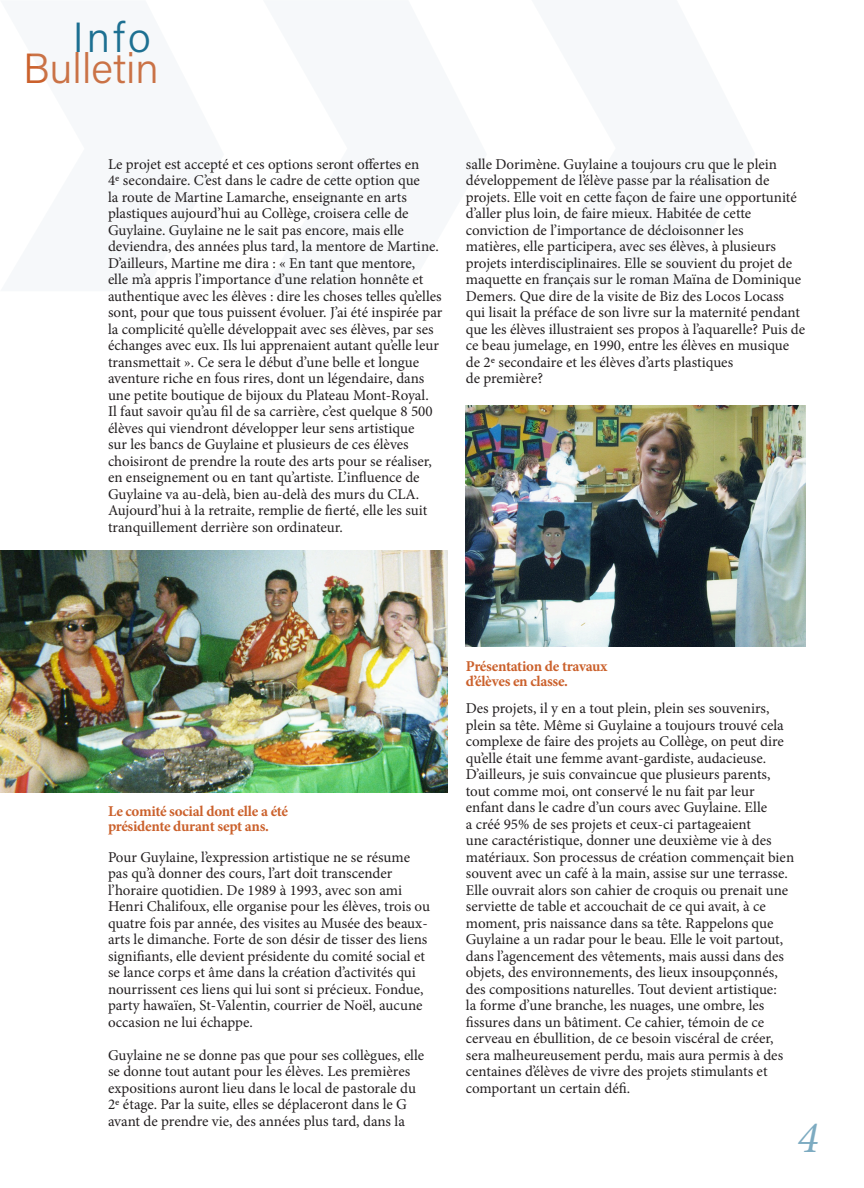
<style>
.page{position:relative;width:864px;height:1188px;background:#fff}
.page>*{position:absolute;margin:0;border:0;box-sizing:border-box;transform-origin:0 0}
.t1{font:italic 45px "Minion Pro";color:#7dabc1}
.t2{font:42.15px "Acumin Variable Concept";color:#cb612c}
.t3{font:42.15px "Acumin Variable Concept";color:#005f85}
.t4{font:15px/16.5px "Minion Pro";color:#231f20}
.t5{font:700 15px/15px "Minion Pro";letter-spacing:-.02em;color:#cb612c}
</style>
<div class="page">
<img style="left:0;top:551px;width:448px;height:242px">
<img style="left:465px;top:405px;width:341px;height:242px">
<h2 class="t3" style="left:73px;top:9px;width:80px">Info</h2>
<h2 class="t2" style="left:23px;top:40px;width:137px">Bulletin</h2>
<p class="t4" style="left:108px;top:156px;width:336px">Le projet est accepté et ces options seront offertes en<br>4e secondaire. C’est dans le cadre de cette option que<br>la route de Martine Lamarche, enseignante en arts plastiques aujourd’hui au Collège, croisera celle de Guylaine. Guylaine ne le sait pas encore, mais elle deviendra, des années plus tard, la mentore de Martine.<br>D’ailleurs, Martine me dira : « En tant que mentore,<br>elle m’a appris l’importance d’une relation honnête et authentique avec les élèves : dire les choses telles qu’elles sont, pour que tous puissent évoluer. J’ai été inspirée par la complicité qu’elle développait avec ses élèves, par ses échanges avec eux. Ils lui apprenaient autant qu’elle leur transmettait ». Ce sera le début d’une belle et longue aventure riche en fous rires, dont un légendaire, dans une petite boutique de bijoux du Plateau Mont-Royal.<br>Il faut savoir qu’au fil de sa carrière, c’est quelque 8 500 élèves qui viendront développer leur sens artistique<br>sur les bancs de Guylaine et plusieurs de ces élèves choisiront de prendre la route des arts pour se réaliser, en enseignement ou en tant qu’artiste. L’influence de Guylaine va au-delà, bien au-delà des murs du CLA.<br>Aujourd’hui à la retraite, remplie de fierté, elle les suit tranquillement derrière son ordinateur.</p>
<p class="t4" style="left:466px;top:156px;width:341px">salle Dorimène. Guylaine a toujours cru que le plein développement de l’élève passe par la réalisation de projets. Elle voit en cette façon de faire une opportunité d’aller plus loin, de faire mieux. Habitée de cette conviction de l’importance de décloisonner les<br>matières, elle participera, avec ses élèves, à plusieurs projets interdisciplinaires. Elle se souvient du projet de maquette en français sur le roman Maïna de Dominique Demers. Que dire de la visite de Biz des Locos Locass qui lisait la préface de son livre sur la maternité pendant que les élèves illustraient ses propos à l’aquarelle? Puis de ce beau jumelage, en 1990, entre les élèves en musique de 2e secondaire et les élèves d’arts plastiques<br>de première?</p>
<p class="t5" style="left:108px;top:803px;width:182px">Le comité social dont elle a été présidente durant sept ans.</p>
<p class="t4" style="left:108px;top:849px;width:324px">Pour Guylaine, l’expression artistique ne se résume pas qu’à donner des cours, l’art doit transcender l’horaire quotidien. De 1989 à 1993, avec son ami Henri Chalifoux, elle organise pour les élèves, trois ou quatre fois par année, des visites au Musée des beaux&shy;arts le dimanche. Forte de son désir de tisser des liens signifiants, elle devient présidente du comité social et se lance corps et âme dans la création d’activités qui nourrissent ces liens qui lui sont si précieux. Fondue, party hawaïen, St-Valentin, courrier de Noël, aucune occasion ne lui échappe.</p>
<p class="t4" style="left:108px;top:1047px;width:318px">Guylaine ne se donne pas que pour ses collègues, elle se donne tout autant pour les élèves. Les premières expositions auront lieu dans le local de pastorale du 2e étage. Par la suite, elles se déplaceront dans le G avant de prendre vie, des années plus tard, dans la</p>
<p class="t5" style="left:466px;top:658px;width:143px">Présentation de travaux d’élèves en classe.</p>
<p class="t4" style="left:466px;top:700px;width:330px">Des projets, il y en a tout plein, plein ses souvenirs, plein sa tête. Même si Guylaine a toujours trouvé cela complexe de faire des projets au Collège, on peut dire qu’elle était une femme avant-gardiste, audacieuse.<br>D’ailleurs, je suis convaincue que plusieurs parents, tout comme moi, ont conservé le nu fait par leur enfant dans le cadre d’un cours avec Guylaine. Elle<br>a créé 95% de ses projets et ceux-ci partageaient<br>une caractéristique, donner une deuxième vie à des matériaux. Son processus de création commençait bien souvent avec un café à la main, assise sur une terrasse.<br>Elle ouvrait alors son cahier de croquis ou prenait une serviette de table et accouchait de ce qui avait, à ce moment, pris naissance dans sa tête. Rappelons que Guylaine a un radar pour le beau. Elle le voit partout, dans l’agencement des vêtements, mais aussi dans des objets, des environnements, des lieux insoupçonnés, des compositions naturelles. Tout devient artistique:<br>la forme d’une branche, les nuages, une ombre, les fissures dans un bâtiment. Ce cahier, témoin de ce cerveau en ébullition, de ce besoin viscéral de créer, sera malheureusement perdu, mais aura permis à des centaines d’élèves de vivre des projets stimulants et comportant un certain défi.</p>
<p class="t1" style="left:797px;top:1107px;width:23px">4</p>
</div>
